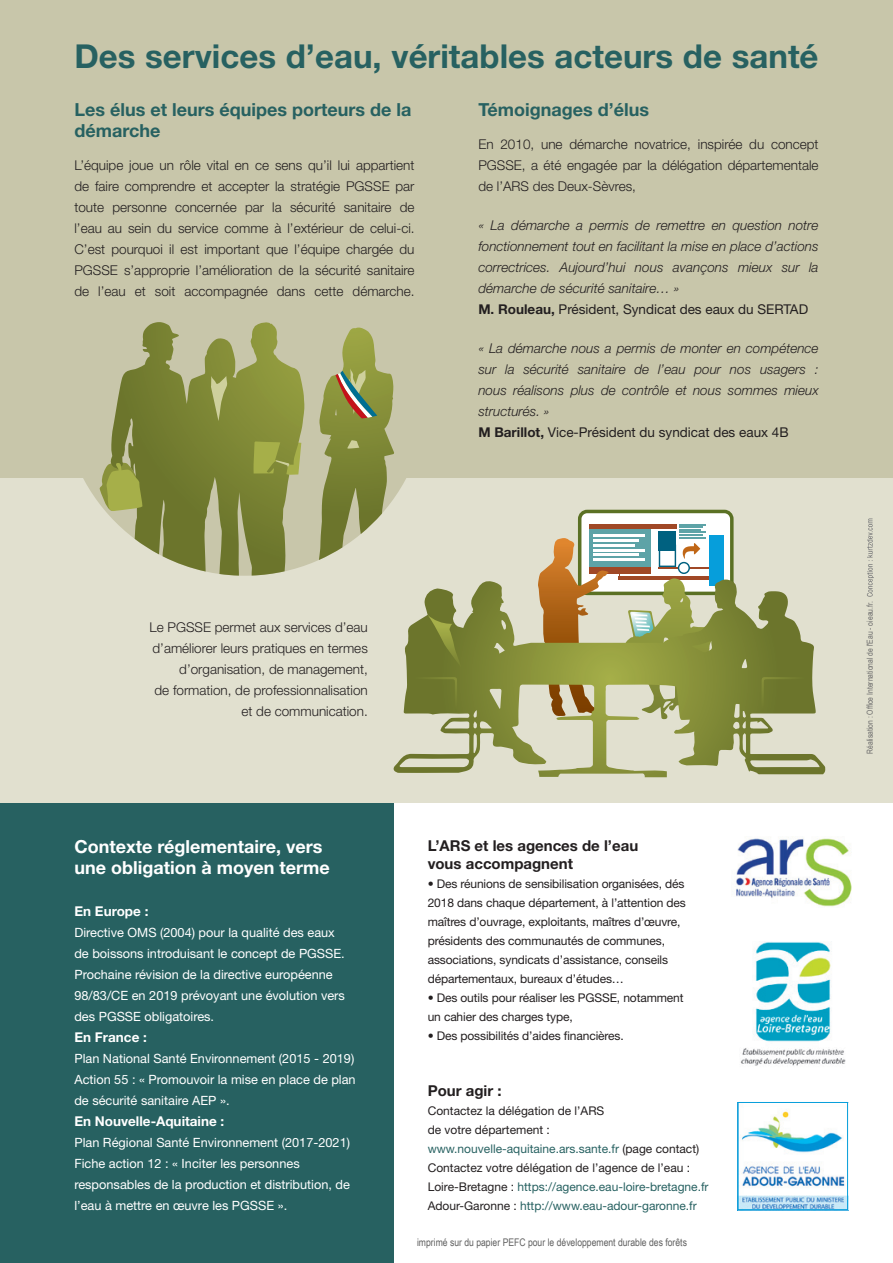
<style>
.page{position:relative;width:893px;height:1263px;background:#fff}
.page>*{position:absolute;margin:0;border:0;box-sizing:border-box;transform-origin:0 0}
.t1{font:700 33px "Helvetica Neue LT Std";color:#276161}
.t2{font:700 18px/21px "Helvetica Neue LT Std";color:#276161}
.t3{font:700 18px/21px "Helvetica Neue LT Std";color:#fff}
.t4{font:700 15px "Helvetica Neue LT Std";color:#231f20}
.t5{font:300 13.5px/21px "Helvetica Neue LT Std";color:#231f20;text-align:justify}
.t6{font:italic 300 13.5px/21px "Helvetica Neue LT Std";color:#231f20;text-align:justify}
.t7{font:13.5px "Helvetica Neue LT Std";color:#231f20}
.t8{font:700 13.5px "Helvetica Neue LT Std";color:#fff}
.t9{font:12.75px/21px "Helvetica Neue LT Std";color:#fff}
.t10{font:12px/18.9px "Helvetica Neue LT Std";letter-spacing:-.01em;color:#231f20}
.t11{font:12px "Helvetica Neue LT Std";color:#276161}
.t12{font:10.5px "Arial Narrow";color:#606060}
.t13{font:8.25px "Arial Narrow";color:#6b6b6b}
.s1{font-weight:700}
.s2{color:#231f20}
</style>
<div class="page">
<div style="left:0;top:802px;width:394px;height:461px;background:#276161"></div>
<div style="left:0;top:0;width:893px;height:478px;background:#c8c6aa"></div>
<div style="left:0;top:478px;width:893px;height:324px;background:#e1e0cf"></div>
<div style="left:580px;top:511px;width:152px;height:82px;background:#fff;border-radius:7px"></div>
<div style="left:578px;top:510px;width:156px;height:85px;border:4px solid #5b7124;border-radius:7px"></div>
<svg style="left:589px;top:529px;width:61px;height:38px"></svg>
<div style="left:709px;top:535px;width:14px;height:50px;background:#069edb"></div>
<div style="left:589px;top:524px;width:87px;height:5px;background:#a04826"></div>
<div style="left:589px;top:567px;width:61px;height:6px;background:#a04826"></div>
<hr style="left:619px;top:576px;width:90px;height:3px;background:#a04826">
<hr style="left:659px;top:567px;width:50px;height:2px;background:#a04826">
<div style="left:678px;top:563px;width:11px;height:10px;background:#fff;border-radius:50%"></div>
<div style="left:678px;top:562px;width:12px;height:12px;border:1px solid #006180;border-radius:50%"></div>
<hr style="left:593px;top:534px;width:52px;height:2px;background:#fff">
<hr style="left:593px;top:539px;width:46px;height:2px;background:#fff">
<hr style="left:593px;top:544px;width:42px;height:2px;background:#fff">
<hr style="left:593px;top:549px;width:52px;height:2px;background:#fff">
<hr style="left:593px;top:554px;width:46px;height:2px;background:#fff">
<hr style="left:593px;top:559px;width:52px;height:2px;background:#fff">
<svg style="left:659px;top:524px;width:46px;height:43px"></svg>
<svg style="left:538px;top:538px;width:71px;height:42px"></svg>
<svg style="left:393px;top:580px;width:330px;height:193px"></svg>
<svg style="left:411px;top:613px;width:55px;height:98px;background:#767f36"></svg>
<svg style="left:761px;top:677px;width:46px;height:34px;background:#6e772d"></svg>
<svg style="left:626px;top:578px;width:88px;height:141px"></svg>
<img style="left:736px;top:838px;width:116px;height:69px">
<img style="left:740px;top:941px;width:106px;height:125px">
<img style="left:740px;top:1109px;width:106px;height:99px">
<div style="left:738px;top:1102px;width:110px;height:108px;border:1px solid #069edb"></div>
<svg style="left:62px;top:210px;width:365px;height:366px"></svg>
<svg style="left:250px;top:439px;width:51px;height:37px;background:#969e44"></svg>
<svg style="left:319px;top:328px;width:75px;height:232px"></svg>
<svg style="left:99px;top:322px;width:134px;height:249px"></svg>
<svg style="left:867px;top:519px;width:7px;height:78px"></svg>
<p class="t1" style="left:74px;top:36px;width:746px">Des services d’eau, véritables acteurs de santé</p>
<p class="t2" style="left:478px;top:99px;width:172px">Témoignages d’élus</p>
<p class="t5" style="left:478px;top:133px;width:342px">En 2010, une démarche novatrice, inspirée du concept PGSSE, a été engagée par la délégation départementale de l’ARS des Deux-Sèvres,</p>
<p class="t6" style="left:478px;top:215px;width:342px">« La démarche a permis de remettre en question notre fonctionnement tout en facilitant la mise en place d’actions correctrices. Aujourd’hui nous avançons mieux sur la démarche de sécurité sanitaire… »</p>
<p class="t7" style="left:478px;top:301px;width:331px"><span class="s1">M. Rouleau,</span> Président, Syndicat des eaux du SERTAD</p>
<p class="t6" style="left:478px;top:338px;width:342px">« La démarche nous a permis de monter en compétence sur la sécurité sanitaire de l’eau pour nos usagers : nous réalisons plus de contrôle et nous sommes mieux structurés. »</p>
<p class="t7" style="left:478px;top:424px;width:312px"><span class="s1">M Barillot,</span> Vice-Président du syndicat des eaux 4B</p>
<p class="t2" style="left:74px;top:99px;width:338px">Les élus et leurs équipes porteurs de la démarche</p>
<p class="t5" style="left:74px;top:154px;width:342px">L’équipe joue un rôle vital en ce sens qu’il lui appartient de faire comprendre et accepter la stratégie PGSSE par toute personne concernée par la sécurité sanitaire de l’eau au sein du service comme à l’extérieur de celui-ci.<br>C’est pourquoi il est important que l’équipe chargée du PGSSE s’approprie l’amélioration de la sécurité sanitaire de l’eau et soit accompagnée dans cette démarche.</p>
<p class="t5" style="left:149px;top:616px;width:220px">Le PGSSE permet aux services d’eau</p>
<p class="t5" style="left:153px;top:637px;width:217px">d’améliorer leurs pratiques en termes</p>
<p class="t5" style="left:179px;top:658px;width:190px">d’organisation, de management,</p>
<p class="t5" style="left:155px;top:679px;width:215px">de formation, de professionnalisation</p>
<p class="t5" style="left:242px;top:700px;width:128px">et de communication.</p>
<p class="t3" style="left:74px;top:835px;width:257px">Contexte réglementaire, vers une obligation à moyen terme</p>
<p class="t8" style="left:74px;top:902px;width:76px">En Europe :</p>
<p class="t9" style="left:74px;top:921px;width:272px">Directive OMS (2004) pour la qualité des eaux de boissons introduisant le concept de PGSSE.<br>Prochaine révision de la directive européenne 98/83/CE en 2019 prévoyant une évolution vers des PGSSE obligatoires.</p>
<p class="t8" style="left:74px;top:1028px;width:74px">En France :</p>
<p class="t9" style="left:74px;top:1047px;width:281px">Plan National Santé Environnement (2015 - 2019)</p>
<p class="t9" style="left:74px;top:1068px;width:283px">Action 55 : « Promouvoir la mise en place de plan de sécurité sanitaire AEP ».</p>
<p class="t8" style="left:74px;top:1112px;width:151px">En Nouvelle-Aquitaine :</p>
<p class="t9" style="left:74px;top:1131px;width:277px">Plan Régional Santé Environnement (2017-2021)</p>
<p class="t9" style="left:74px;top:1152px;width:277px">Fiche action 12 : « Inciter les personnes responsables de la production et distribution, de l’eau à mettre en œuvre les PGSSE ».</p>
<p class="t4" style="left:428px;top:836px;width:212px">L’ARS et les agences de l’eau</p>
<p class="t4" style="left:428px;top:855px;width:147px">vous accompagnent</p>
<p class="t10" style="left:428px;top:874px;width:260px">• Des réunions de sensibilisation organisées, dés 2018 dans chaque département, à l’attention des maîtres d’ouvrage, exploitants, maîtres d’œuvre, présidents des communautés de communes, associations, syndicats d’assistance, conseils départementaux, bureaux d’études…</p>
<p class="t10" style="left:428px;top:988px;width:257px">• Des outils pour réaliser les PGSSE, notamment</p>
<p class="t10" style="left:428px;top:1007px;width:147px">un cahier des charges type,</p>
<p class="t10" style="left:428px;top:1026px;width:198px">• Des possibilités d’aides financières.</p>
<p class="t4" style="left:428px;top:1082px;width:75px">Pour agir :</p>
<p class="t10" style="left:428px;top:1101px;width:178px">Contactez la délégation de l’ARS</p>
<p class="t10" style="left:428px;top:1120px;width:124px">de votre département :</p>
<p class="t11" style="left:428px;top:1141px;width:273px">www.nouvelle-aquitaine.ars.sante.fr <span class="s2">(page contact)</span></p>
<p class="t10" style="left:428px;top:1158px;width:264px">Contactez votre délégation de l’agence de l’eau :</p>
<p class="t11" style="left:428px;top:1179px;width:282px"><span class="s2">Loire-Bretagne :</span> https://agence.eau-loire-bretagne.fr</p>
<p class="t11" style="left:428px;top:1198px;width:271px"><span class="s2">Adour-Garonne :</span> http://www.eau-adour-garonne.fr</p>
<p class="t12" style="left:417px;top:1234px;width:271px">imprimé sur du papier PEFC pour le développement durable des forêts</p>
<p class="t13" style="left:864px;top:754px;width:154px;rotate:-90deg">Réalisation : Office International de l'Eau - oieau.fr.</p>
</div>
